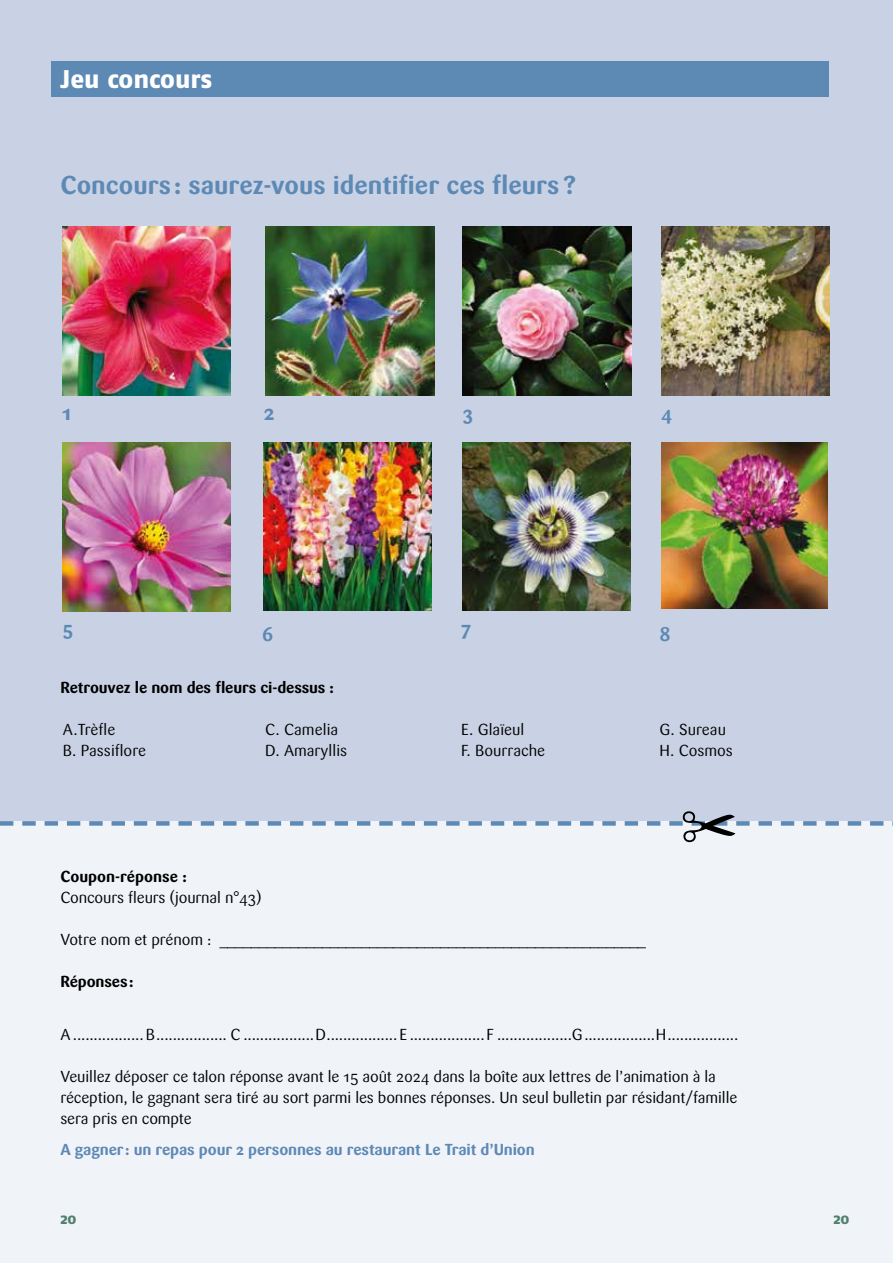
<style>
.page{position:relative;width:893px;height:1263px;background:#fff}
.page>*{position:absolute;margin:0;border:0;box-sizing:border-box;transform-origin:0 0}
.t1{font:700 25.5px "Sari";color:#5d89b5}
.t2{font:25.5px "Fago No Exb";color:#fff}
.t3{font:700 21.45px "Sari";color:#5d89b5}
.t4{font:700 19.5px "Sari";color:#5d89b5}
.t5{font:15.75px/21px "Sari";letter-spacing:-.01em;color:#000}
.t6{font:700 15.75px "Sari";letter-spacing:-.01em;color:#000}
.t7{font:700 15.75px "Sari";letter-spacing:-.01em;color:#5d89b5}
.t8{font:15px "Fago No Exb";color:#51806f}
</style>
<div class="page">
<div style="left:0;top:0;width:893px;height:823px;background:#c9d2e4"></div>
<div style="left:0;top:821px;width:893px;height:442px;background:#f0f3f8"></div>
<img style="left:62px;top:226px;width:169px;height:169px">
<img style="left:265px;top:226px;width:169px;height:169px">
<img style="left:463px;top:226px;width:168px;height:169px">
<img style="left:62px;top:442px;width:169px;height:169px">
<img style="left:264px;top:442px;width:168px;height:168px">
<img style="left:463px;top:442px;width:168px;height:168px">
<img style="left:661px;top:226px;width:169px;height:169px">
<img style="left:661px;top:442px;width:166px;height:166px">
<div style="left:52px;top:61px;width:777px;height:36px;background:#5d89b5"></div>
<svg style="left:0;top:821px;width:893px;height:5px"></svg>
<h1 class="t2" style="left:61px;top:64px;width:153px">Jeu concours</h1>
<h1 class="t1" style="left:61px;top:170px;width:517px">Concours : saurez-vous identifier ces fleurs?</h1>
<h2 class="t3" style="left:62px;top:400px;width:11px">1</h2>
<h2 class="t3" style="left:264px;top:400px;width:12px">2</h2>
<p class="t4" style="left:463px;top:402px;width:12px">3</p>
<p class="t4" style="left:661px;top:402px;width:13px">4</p>
<p class="t4" style="left:63px;top:617px;width:12px">5</p>
<p class="t4" style="left:262px;top:622px;width:13px">6</p>
<p class="t4" style="left:461px;top:617px;width:12px">7</p>
<p class="t4" style="left:660px;top:622px;width:13px">8</p>
<p class="t6" style="left:60px;top:678px;width:275px">Retrouvez le nom des fleurs ci-dessus :</p>
<p class="t5" style="left:63px;top:719px;width:85px">A.Trèfle<br>B. Passiflore</p>
<p class="t5" style="left:265px;top:719px;width:83px">C. Camelia<br>D. Amaryllis</p>
<p class="t5" style="left:461px;top:719px;width:86px">E. Glaïeul<br>F. Bourrache</p>
<p class="t5" style="left:659px;top:719px;width:75px">G. Sureau<br>H. Cosmos</p>
<p class="t6" style="left:60px;top:867px;width:128px">Coupon-réponse :</p>
<p class="t5" style="left:60px;top:887px;width:203px">Concours fleurs (journal n°43)</p>
<p class="t5" style="left:60px;top:929px;width:587px">Votre nom et prénom : ______________________________________________________</p>
<p class="t6" style="left:60px;top:972px;width:75px">Réponses:</p>
<p class="t5" style="left:60px;top:1024px;width:679px">A .................B................. C .................D................. E ..................F ..................G.................H.................</p>
<p class="t5" style="left:60px;top:1066px;width:678px">Veuillez déposer ce talon réponse avant le 15 août 2024 dans la boîte aux lettres de l’animation à la réception, le gagnant sera tiré au sort parmi les bonnes réponses. Un seul bulletin par résidant/famille sera pris en compte</p>
<p class="t7" style="left:60px;top:1140px;width:476px">A gagner: un repas pour 2 personnes au restaurant Le Trait d’Union</p>
<p class="t8" style="left:60px;top:1209px;width:18px">20</p>
<p class="t8" style="left:833px;top:1209px;width:18px">20</p>
</div>
